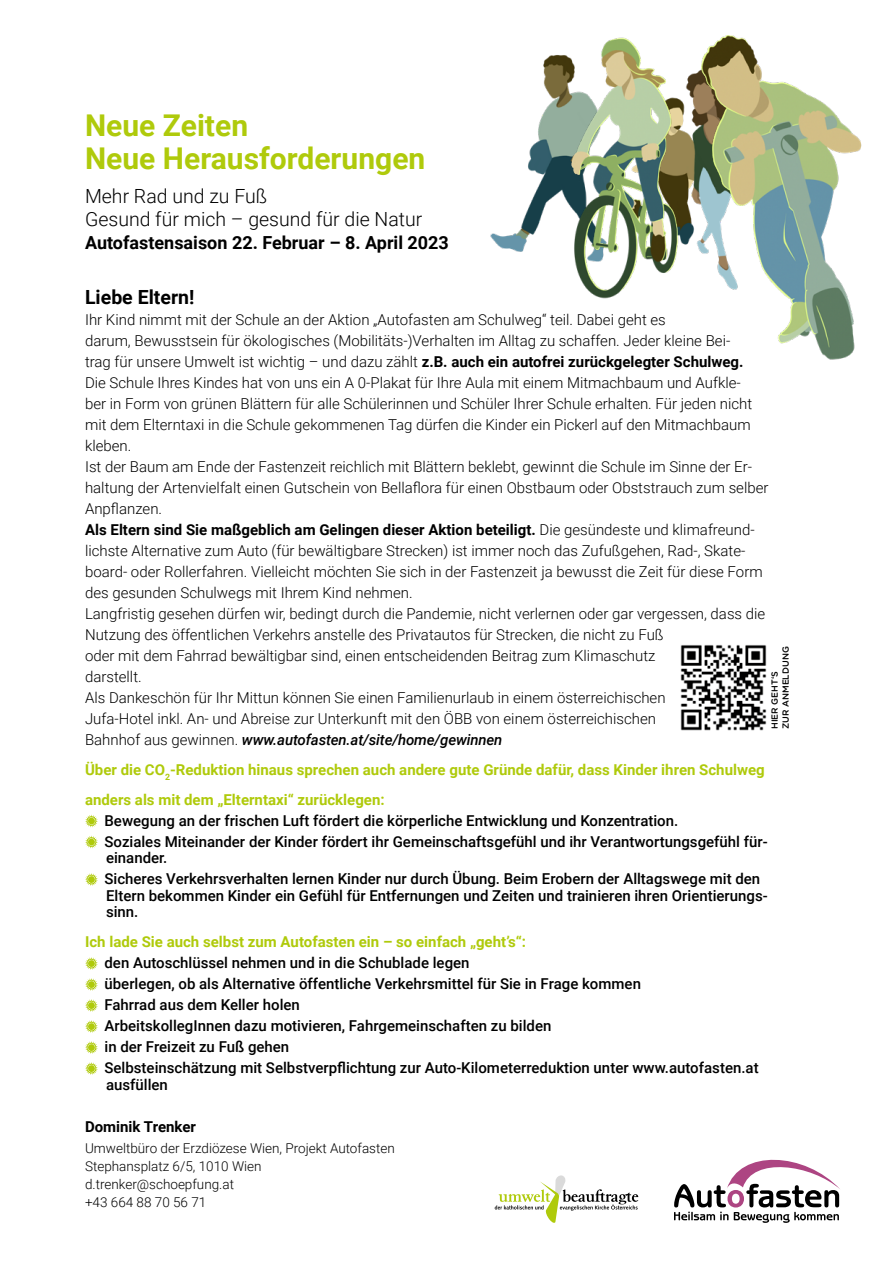
<style>
.page{position:relative;width:893px;height:1263px;background:#fff}
.page>*{position:absolute;margin:0;border:0;box-sizing:border-box;transform-origin:0 0}
.t1{font:700 30px/33px "Roboto";color:#afca0b}
.t2{font:300 19.5px/23.4px "Roboto";color:#000}
.t3{font:700 19.5px "Roboto";color:#000}
.t4{font:700 18px "Roboto";color:#000}
.t5{font:300 15px/21px "Roboto";color:#000}
.t6{font:500 15px/21px "Roboto";color:#000}
.t7{font:700 15px/30px "Roboto";color:#afca0b}
.t8{font:700 15px "Roboto";color:#000}
.t9{font:300 13.5px/18px "Roboto";color:#000}
.t10{font:500 8.85px/11.1px "Gotham Rounded";color:#000}
.s1{font-weight:700}
.s2{font-weight:500;font-style:italic}
</style>
<div class="page">
<svg style="left:674px;top:1159px;width:166px;height:64px"></svg>
<svg style="left:85px;top:815px;width:13px;height:12px"></svg>
<svg style="left:85px;top:836px;width:13px;height:12px"></svg>
<svg style="left:85px;top:873px;width:13px;height:13px"></svg>
<svg style="left:85px;top:957px;width:13px;height:13px"></svg>
<svg style="left:85px;top:978px;width:13px;height:13px"></svg>
<svg style="left:85px;top:999px;width:13px;height:13px"></svg>
<svg style="left:85px;top:1020px;width:13px;height:13px"></svg>
<svg style="left:85px;top:1041px;width:13px;height:13px"></svg>
<svg style="left:85px;top:1062px;width:13px;height:13px"></svg>
<img style="left:731px;top:35px;width:131px;height:325px">
<img style="left:521px;top:35px;width:210px;height:264px">
<svg style="left:495px;top:1175px;width:143px;height:48px"></svg>
<img style="left:680px;top:645px;width:87px;height:86px">
<h1 class="t1" style="left:85px;top:108px;width:342px">Neue Zeiten<br>Neue Herausforderungen</h1>
<h2 class="t2" style="left:85px;top:183px;width:339px">Mehr Rad und zu Fuß<br>Gesund für mich – gesund für die Natur</h2>
<p class="t4" style="left:85px;top:230px;width:365px">Autofastensaison 22. Februar – 8. April 2023</p>
<h2 class="t3" style="left:85px;top:283px;width:111px">Liebe Eltern!</h2>
<p class="t5" style="left:85px;top:308px;width:685px">Ihr Kind nimmt mit der Schule an der Aktion „Autofasten am Schulweg“ teil. Dabei geht es<br>darum, Bewusstsein für ökologisches (Mobilitäts-)Verhalten im Alltag zu schaffen. Jeder kleine Bei-<br>trag für unsere Umwelt ist wichtig – und dazu zählt <span class="s1">z.B. auch ein autofrei zurückgelegter Schulweg.<br></span>Die Schule Ihres Kindes hat von uns ein A 0-Plakat für Ihre Aula mit einem Mitmachbaum und Aufkle-<br>ber in Form von grünen Blättern für alle Schülerinnen und Schüler Ihrer Schule erhalten. Für jeden nicht mit dem Elterntaxi in die Schule gekommenen Tag dürfen die Kinder ein Pickerl auf den Mitmachbaum kleben.<br>Ist der Baum am Ende der Fastenzeit reichlich mit Blättern beklebt, gewinnt die Schule im Sinne der Er&shy;haltung der Artenvielfalt einen Gutschein von Bellaflora für einen Obstbaum oder Obststrauch zum selber Anpflanzen.<br><span class="s1">Als Eltern sind Sie maßgeblich am Gelingen dieser Aktion beteiligt.</span> Die gesündeste und klimafreund&shy;lichste Alternative zum Auto (für bewältigbare Strecken) ist immer noch das Zufußgehen, Rad-, Skate&shy;board- oder Rollerfahren. Vielleicht möchten Sie sich in der Fastenzeit ja bewusst die Zeit für diese Form des gesunden Schulwegs mit Ihrem Kind nehmen.<br>Langfristig gesehen dürfen wir, bedingt durch die Pandemie, nicht verlernen oder gar vergessen, dass die Nutzung des öffentlichen Verkehrs anstelle des Privatautos für Strecken, die nicht zu Fuß<br>oder mit dem Fahrrad bewältigbar sind, einen entscheidenden Beitrag zum Klimaschutz<br>darstellt.<br>Als Dankeschön für Ihr Mittun können Sie einen Familienurlaub in einem österreichischen<br>Jufa-Hotel inkl. An- und Abreise zur Unterkunft mit den ÖBB von einem österreichischen<br>Bahnhof aus gewinnen. <span class="s2">www.autofasten.at/site/home/gewinnen</span></p>
<p class="t7" style="left:85px;top:754px;width:681px">Über die CO<sub>2</sub>-Reduktion hinaus sprechen auch andere gute Gründe dafür, dass Kinder ihren Schulweg anders als mit dem „Elterntaxi“ zurücklegen:</p>
<p class="t6" style="left:105px;top:809px;width:665px">Bewegung an der frischen Luft fördert die körperliche Entwicklung und Konzentration.<br>Soziales Miteinander der Kinder fördert ihr Gemeinschaftsgefühl und ihr Verantwortungsgefühl für-</p>
<p class="t6" style="left:105px;top:847px;width:657px">einander.<br>Sicheres Verkehrsverhalten lernen Kinder nur durch Übung. Beim Erobern der Alltagswege mit den</p>
<p class="t6" style="left:106px;top:887px;width:663px;line-height:16.5px">Eltern bekommen Kinder ein Gefühl für Entfernungen und Zeiten und trainieren ihren Orientierungs&shy;sinn.</p>
<p class="t7" style="left:85px;top:926px;width:443px">Ich lade Sie auch selbst zum Autofasten ein – so einfach „geht’s“:</p>
<p class="t6" style="left:105px;top:952px;width:656px">den Autoschlüssel nehmen und in die Schublade legen<br>überlegen, ob als Alternative öffentliche Verkehrsmittel für Sie in Frage kommen<br>Fahrrad aus dem Keller holen<br>ArbeitskollegInnen dazu motivieren, Fahrgemeinschaften zu bilden<br>in der Freizeit zu Fuß gehen<br>Selbsteinschätzung mit Selbstverpflichtung zur Auto-Kilometerreduktion unter www.autofasten.at</p>
<p class="t6" style="left:106px;top:1073px;width:63px">ausfüllen</p>
<p class="t8" style="left:85px;top:1116px;width:112px">Dominik Trenker</p>
<p class="t9" style="left:85px;top:1138px;width:311px">Umweltbüro der Erzdiözese Wien, Projekt Autofasten<br>Stephansplatz 6/5, 1010 Wien d.trenker@schoepfung.at<br>+43 664 88 70 56 71</p>
<p class="t10" style="left:769px;top:729px;width:84px;rotate:-90deg">HIER GEHT‘S<br>ZUR ANMELDUNG</p>
</div>
